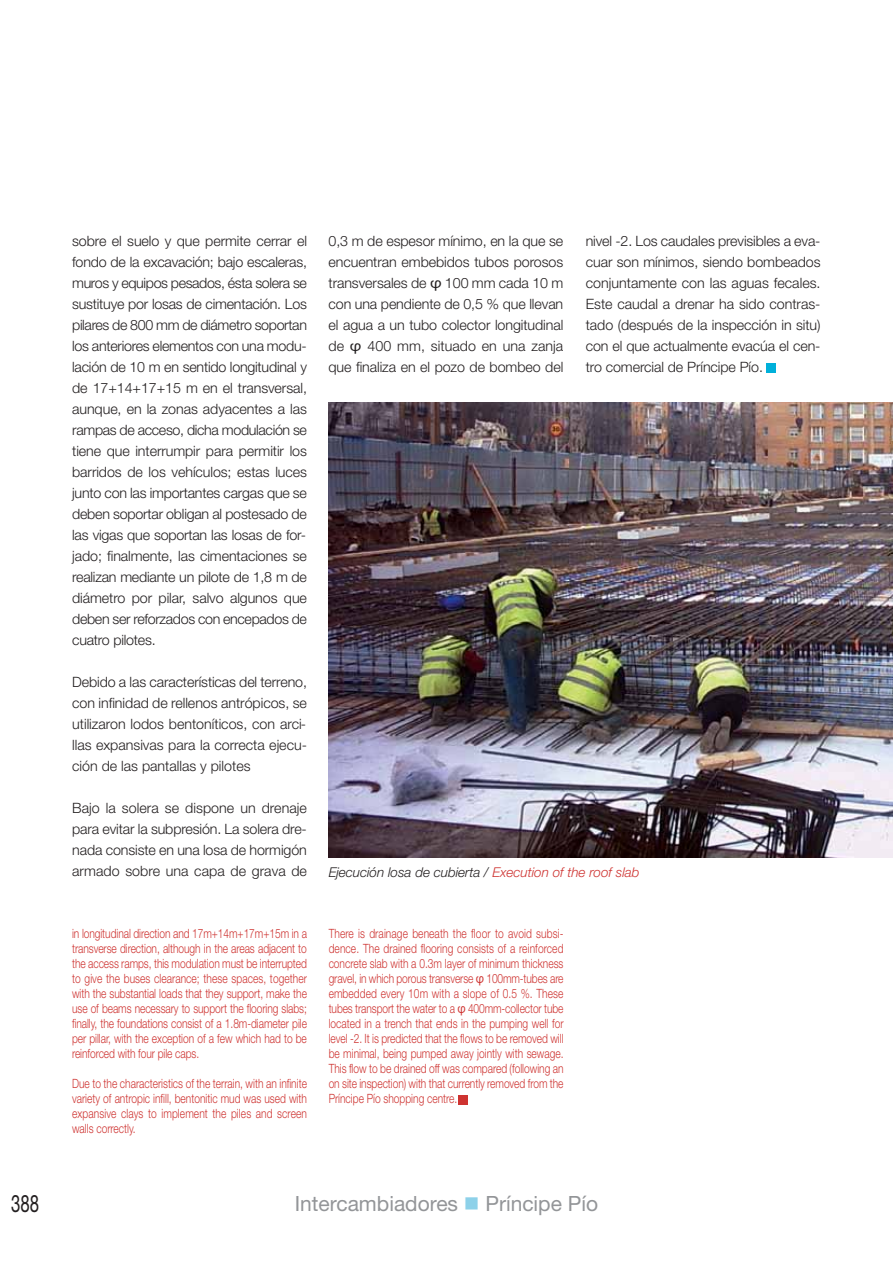
<style>
.page{position:relative;width:893px;height:1263px;background:#fff}
.page>*{position:absolute;margin:0;border:0;box-sizing:border-box;transform-origin:0 0}
.t1{font:24px "Helvetica Neue";color:#231f20;scale:.7 1}
.t2{font:21px "Helvetica Neue";color:#939598}
.t3{font:300 14.25px/21px "Helvetica Neue";letter-spacing:-.005em;color:#231f20;text-align:justify}
.t4{font:italic 300 13.5px "Helvetica Neue";color:#231f20}
.t5{font:300 12.75px/15px "Helvetica Neue";letter-spacing:-.005em;color:#ce3331;text-align:justify;scale:.8 1}
.s1{font-family:"Lucida Grande";font-weight:400}
.s2{color:#ce3331}
</style>
<div class="page">
<img style="left:329px;top:402px;width:564px;height:456px">
<div style="left:766px;top:364px;width:9px;height:9px;background:#00b0da"></div>
<div style="left:459px;top:1095px;width:9px;height:9px;background:#ce3331"></div>
<h1 class="t1" style="left:11px;top:1195px;width:41px">388</h1>
<p class="t3" style="left:72px;top:232px;width:236px">sobre el suelo y que permite cerrar el fondo de la excavación; bajo escaleras, muros y equipos pesados, ésta solera se sustituye por losas de cimentación. Los pilares de 800 mm de diámetro soportan los anteriores elementos con una modu&shy;lación de 10 m en sentido longitudinal y de 17+14+17+15 m en el transversal, aunque, en la zonas adyacentes a las rampas de acceso, dicha modulación se tiene que interrumpir para permitir los barridos de los vehículos; estas luces junto con las importantes cargas que se deben soportar obligan al postesado de las vigas que soportan las losas de for&shy;jado; finalmente, las cimentaciones se realizan mediante un pilote de 1,8 m de diámetro por pilar, salvo algunos que deben ser reforzados con encepados de cuatro pilotes.</p>
<p class="t3" style="left:72px;top:673px;width:236px">Debido a las características del terreno, con infinidad de rellenos antrópicos, se utilizaron lodos bentoníticos, con arci&shy;llas expansivas para la correcta ejecu&shy;ción de las pantallas y pilotes</p>
<p class="t3" style="left:72px;top:799px;width:236px">Bajo la solera se dispone un drenaje para evitar la subpresión. La solera dre&shy;nada consiste en una losa de hormigón armado sobre una capa de grava de</p>
<p class="t5" style="left:72px;top:927px;width:295px">in longitudinal direction and 17m+14m+17m+15m in a transverse direction, although in the areas adjacent to the access ramps, this modulation must be interrupted to give the buses clearance; these spaces, together with the substantial loads that they support, make the use of beams necessary to support the flooring slabs; finally, the foundations consist of a 1.8m-diameter pile per pillar, with the exception of a few which had to be reinforced with four pile caps.</p>
<p class="t5" style="left:72px;top:1077px;width:295px">Due to the characteristics of the terrain, with an infinite variety of antropic infill, bentonitic mud was used with expansive clays to implement the piles and screen walls correctly.</p>
<p class="t3" style="left:328px;top:232px;width:236px">0,3 m de espesor mínimo, en la que se encuentran embebidos tubos porosos transversales de <span class="s1">φ</span> 100 mm cada 10 m con una pendiente de 0,5 % que llevan el agua a un tubo colector longitudinal de <span class="s1">φ</span> 400 mm, situado en una zanja que finaliza en el pozo de bombeo del</p>
<p class="t3" style="left:586px;top:232px;width:236px">nivel -2. Los caudales previsibles a eva&shy;cuar son mínimos, siendo bombeados conjuntamente con las aguas fecales.<br>Este caudal a drenar ha sido contras&shy;tado (después de la inspección in situ) con el que actualmente evacúa el cen&shy;tro comercial de Príncipe Pío.</p>
<p class="t4" style="left:329px;top:868px;width:312px">Ejecución losa de cubierta / <span class="s2">Execution of the roof slab</span></p>
<p class="t5" style="left:329px;top:927px;width:295px">There is drainage beneath the floor to avoid subsi&shy;dence. The drained flooring consists of a reinforced concrete slab with a 0.3m layer of minimum thickness gravel, in which porous transverse <span class="s1">φ</span> 100mm-tubes are embedded every 10m with a slope of 0.5 %. These tubes transport the water to a <span class="s1">φ</span> 400mm-collector tube located in a trench that ends in the pumping well for level -2. It is predicted that the flows to be removed will be minimal, being pumped away jointly with sewage.<br>This flow to be drained off was compared (following an on site inspection) with that currently removed from the Príncipe Pío shopping centre.</p>
<h2 class="t2" style="left:295px;top:1196px;width:165px">Intercambiadores</h2>
<h2 class="t2" style="left:485px;top:1196px;width:114px">Príncipe Pío</h2>
</div>
